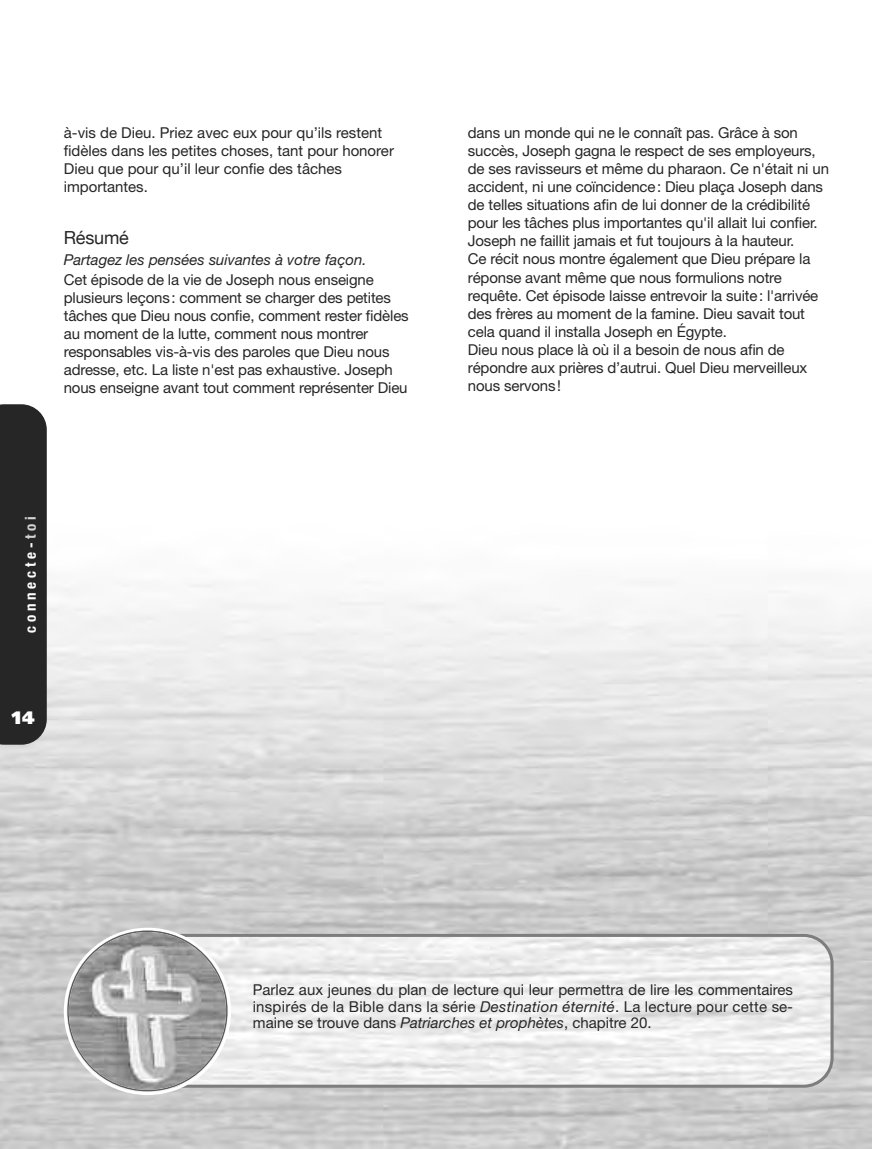
<style>
.page{position:relative;width:872px;height:1149px;background:#fff}
.page>*{position:absolute;margin:0;border:0;box-sizing:border-box;transform-origin:0 0}
.t1{font:18px "Helvetica Neue";letter-spacing:-.01em;color:#272627}
.t2{font:900 18px "Frutiger";color:#fff}
.t3{font:15px/18px "Helvetica Neue";letter-spacing:-.01em;color:#272627}
.t4{font:italic 15px "Helvetica Neue";color:#272627}
.t5{font:700 condensed 15px "Helvetica Neue";letter-spacing:.25em;color:#fff}
.s1{color:#d4d4d4}
.s2{font-style:italic}
</style>
<div class="page">
<img style="left:0;top:581px;width:872px;height:567px">
<div style="left:0;top:404px;width:47px;height:340px;background:#272627"></div>
<svg style="left:231px;top:933px;width:602px;height:154px"></svg>
<svg style="left:64px;top:927px;width:167px;height:167px"></svg>
<img style="left:69px;top:931px;width:157px;height:158px">
<p class="t3" style="left:64px;top:125px;width:332px">à-vis de Dieu. Priez avec eux pour qu’ils restent fidèles dans les petites choses, tant pour honorer Dieu que pour qu’il leur confie des tâches importantes.</p>
<p class="t1" style="left:64px;top:227px;width:67px">Résumé</p>
<p class="t4" style="left:64px;top:254px;width:304px">Partagez les pensées suivantes à votre façon.</p>
<p class="t3" style="left:64px;top:272px;width:346px">Cet épisode de la vie de Joseph nous enseigne plusieurs leçons : comment se charger des petites tâches que Dieu nous confie, comment rester fidèles au moment de la lutte, comment nous montrer responsables vis-à-vis des paroles que Dieu nous adresse, etc. La liste n'est pas exhaustive. Joseph nous enseigne avant tout comment représenter Dieu</p>
<p class="t5" style="left:21px;top:632px;width:118px;rotate:-90deg">connecte-<span class="s1">toi</span></p>
<p class="t2" style="left:12px;top:710px;width:24px">14</p>
<p class="t3" style="left:468px;top:125px;width:362px">dans un monde qui ne le connaît pas. Grâce à son succès, Joseph gagna le respect de ses employeurs, de ses ravisseurs et même du pharaon. Ce n'était ni un accident, ni une coïncidence : Dieu plaça Joseph dans de telles situations afin de lui donner de la crédibilité pour les tâches plus importantes qu'il allait lui confier.<br>Joseph ne faillit jamais et fut toujours à la hauteur.<br>Ce récit nous montre également que Dieu prépare la réponse avant même que nous formulions notre requête. Cet épisode laisse entrevoir la suite : l'arrivée des frères au moment de la famine. Dieu savait tout cela quand il installa Joseph en Égypte.<br>Dieu nous place là où il a besoin de nous afin de répondre aux prières d’autrui. Quel Dieu merveilleux nous servons !</p>
<p class="t3" style="left:253px;top:982px;width:542px;line-height:16.5px;text-align:justify">Parlez aux jeunes du plan de lecture qui leur permettra de lire les commentaires inspirés de la Bible dans la série <span class="s2">Destination éternité</span>. La lecture pour cette se&shy;maine se trouve dans <span class="s2">Patriarches et prophètes</span>, chapitre 20.</p>
</div>
